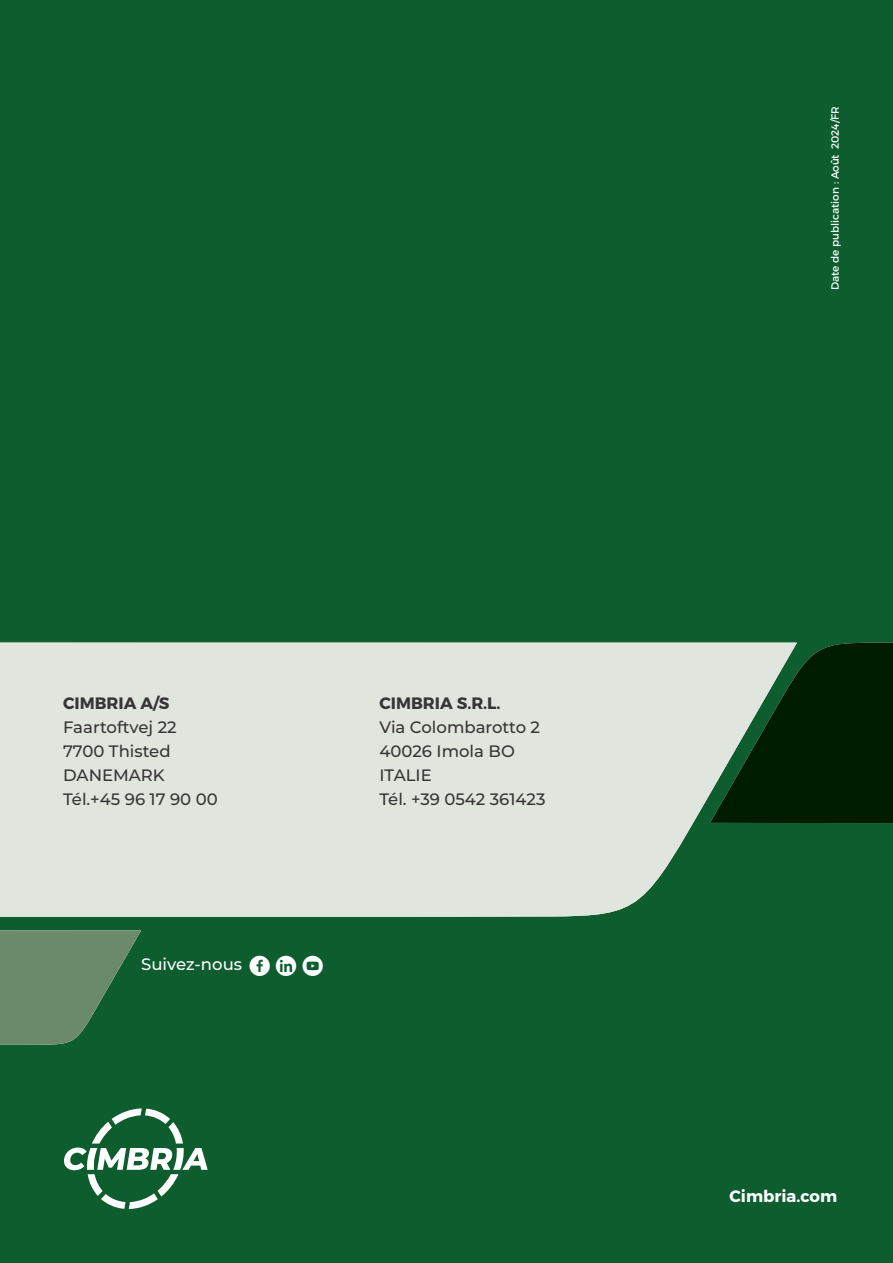
<style>
.page{position:relative;width:893px;height:1263px;background:#0d5d2f}
.page>*{position:absolute;margin:0;border:0;box-sizing:border-box;transform-origin:0 0}
.t1{font:500 16.5px/24px "Montserrat";color:#363536}
.t2{font:700 16.5px "Montserrat";color:#363536}
.t3{font:500 16.5px "Montserrat";color:#fff}
.t4{font:700 16.5px "Montserrat";color:#fff}
.t5{font:10.5px "Montserrat";color:#fff}
.s1{font-family:"Social Shapes";font-weight:400;font-size:18px}
</style>
<div class="page">
<div style="left:0;top:643px;width:797px;height:274px;background:#e0e5dd"></div>
<svg style="left:710px;top:643px;width:183px;height:180px"></svg>
<svg style="left:0;top:930px;width:141px;height:115px"></svg>
<svg style="left:64px;top:1108px;width:144px;height:101px"></svg>
<p class="t2" style="left:63px;top:693px;width:108px">CIMBRIA A/S</p>
<p class="t1" style="left:63px;top:715px;width:156px">Faartoftvej 22<br>7700 Thisted<br>DANEMARK<br>Tél.+45 96 17 90 00</p>
<p class="t2" style="left:379px;top:693px;width:123px">CIMBRIA S.R.L.</p>
<p class="t1" style="left:379px;top:715px;width:167px">Via Colombarotto 2<br>40026 Imola BO<br>ITALIE<br>Tél. +39 0542 361423</p>
<p class="t3" style="left:141px;top:952px;width:184px">Suivez-nous <span class="s1">G k ú</span></p>
<p class="t5" style="left:829px;top:290px;width:185px;rotate:-90deg">Date de publication : Août 2024/FR</p>
<p class="t4" style="left:729px;top:1186px;width:109px">Cimbria.com</p>
</div>
